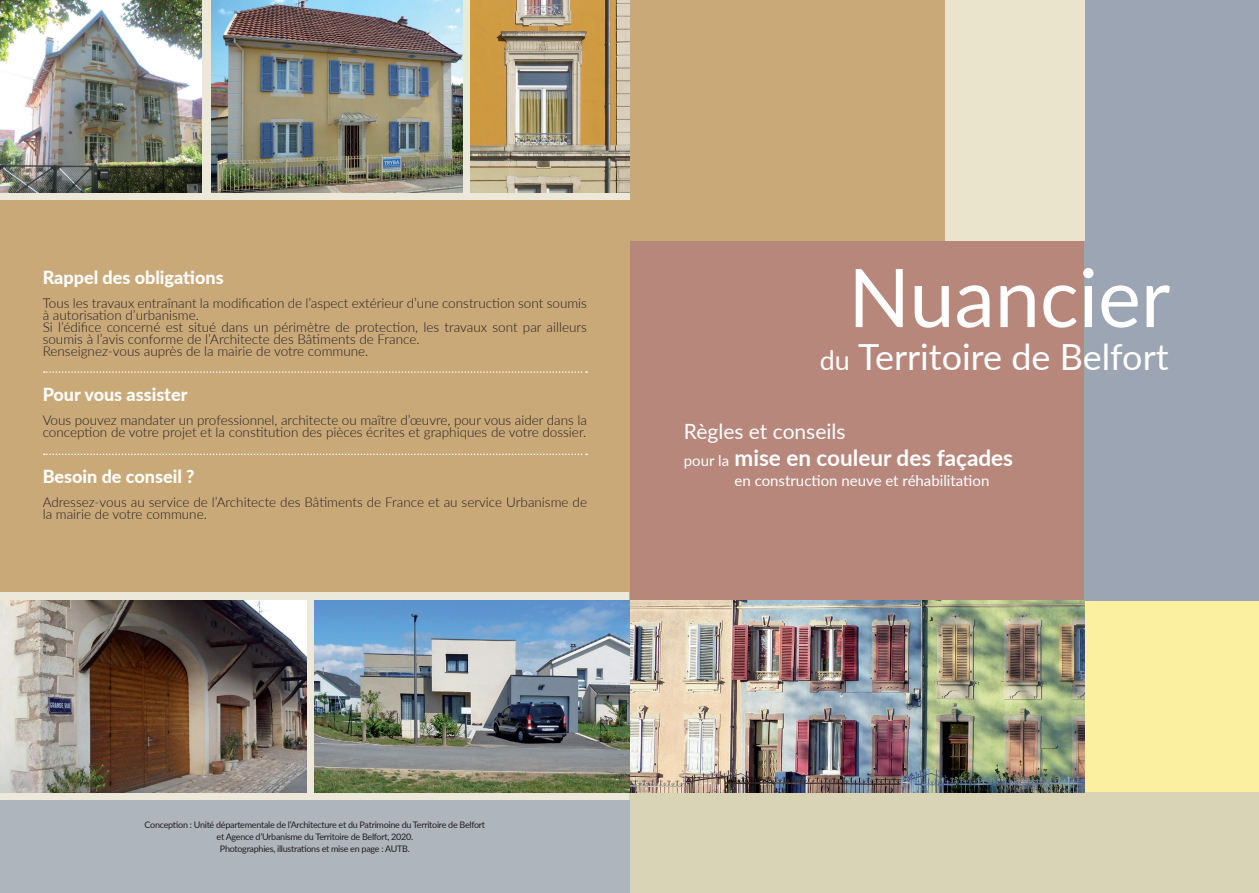
<style>
.page{position:relative;width:1259px;height:893px;background:#fff}
.page>*{position:absolute;margin:0;border:0;box-sizing:border-box;transform-origin:0 0}
.t1{font:81px "Lato";color:#fff}
.t2{font:36px "Lato";color:#fff}
.t3{font:700 22.5px "Lato";color:#fff}
.t4{font:21px "Lato";color:#fff}
.t5{font:800 18px "Lato";color:#fff}
.t6{font:15px "Lato";color:#fff}
.t7{font:300 13.5px/12px "Lato";color:#231f20}
.t8{font:9px/12px "Lato";letter-spacing:-.03em;color:#231f20;text-align:center}
.s1{font-size:27px}
.s2{font-weight:400;font-size:15px}
</style>
<div class="page">
<div style="left:629px;top:240px;width:455px;height:360px;background:#b7877c"></div>
<div style="left:1084px;top:600px;width:175px;height:193px;background:#fbefa0"></div>
<div style="left:629px;top:793px;width:630px;height:100px;background:#d9d4b5"></div>
<div style="left:1084px;top:0;width:175px;height:600px;background:#9ba5b4"></div>
<div style="left:944px;top:0;width:140px;height:240px;background:#eae4cd"></div>
<div style="left:629px;top:0;width:315px;height:240px;background:#caa979"></div>
<svg style="left:0;top:0;width:629px;height:801px;background:#e3dfd0"></svg>
<div style="left:0;top:801px;width:629px;height:92px;background:#aeb5bd"></div>
<div style="left:0;top:201px;width:629px;height:391px;background:#caa979"></div>
<img style="left:315px;top:600px;width:769px;height:193px">
<img style="left:0;top:0;width:202px;height:192px">
<img style="left:211px;top:0;width:252px;height:192px">
<img style="left:471px;top:0;width:158px;height:192px">
<img style="left:0;top:600px;width:306px;height:193px">
<svg style="left:44px;top:371px;width:543px;height:2px"></svg>
<svg style="left:44px;top:454px;width:543px;height:1px"></svg>
<h3 class="t5" style="left:43px;top:264px;width:182px">Rappel des obligations</h3>
<p class="t7" style="left:43px;top:297px;width:546px">Tous les travaux entraînant la modification de l’aspect extérieur d’une construction sont soumis à autorisation d’urbanisme.<br>Si l’édifice concerné est situé dans un périmètre de protection, les travaux sont par ailleurs soumis à l’avis conforme de l’Architecte des Bâtiments de France.<br>Renseignez-vous auprès de la mairie de votre commune.</p>
<h3 class="t5" style="left:43px;top:382px;width:146px">Pour vous assister</h3>
<p class="t7" style="left:43px;top:414px;width:546px">Vous pouvez mandater un professionnel, architecte ou maître d’œuvre, pour vous aider dans la conception de votre projet et la constitution des pièces écrites et graphiques de votre dossier.</p>
<h3 class="t5" style="left:43px;top:463px;width:153px">Besoin de conseil ?</h3>
<p class="t7" style="left:43px;top:496px;width:546px">Adressez-vous au service de l’Architecte des Bâtiments de France et au service Urbanisme de la mairie de votre commune.</p>
<h1 class="t1" style="left:848px;top:240px;width:323px">Nuancier</h1>
<h2 class="t2" style="left:820px;top:331px;width:350px"><span class="s1">du</span> Territoire de Belfort</h2>
<h3 class="t4" style="left:684px;top:417px;width:163px">Règles et conseils</h3>
<h3 class="t3" style="left:684px;top:442px;width:331px"><span class="s2">pour la</span> mise en couleur des façades</h3>
<p class="t6" style="left:734px;top:470px;width:256px">en construction neuve et réhabilitation</p>
<p class="t8" style="left:144px;top:818px;width:342px">Conception : Unité départementale de l’Architecture et du Patrimoine du Territoire de Belfort et Agence d’Urbanisme du Territoire de Belfort, 2020.<br>Photographies, illustrations et mise en page : AUTB.</p>
</div>
